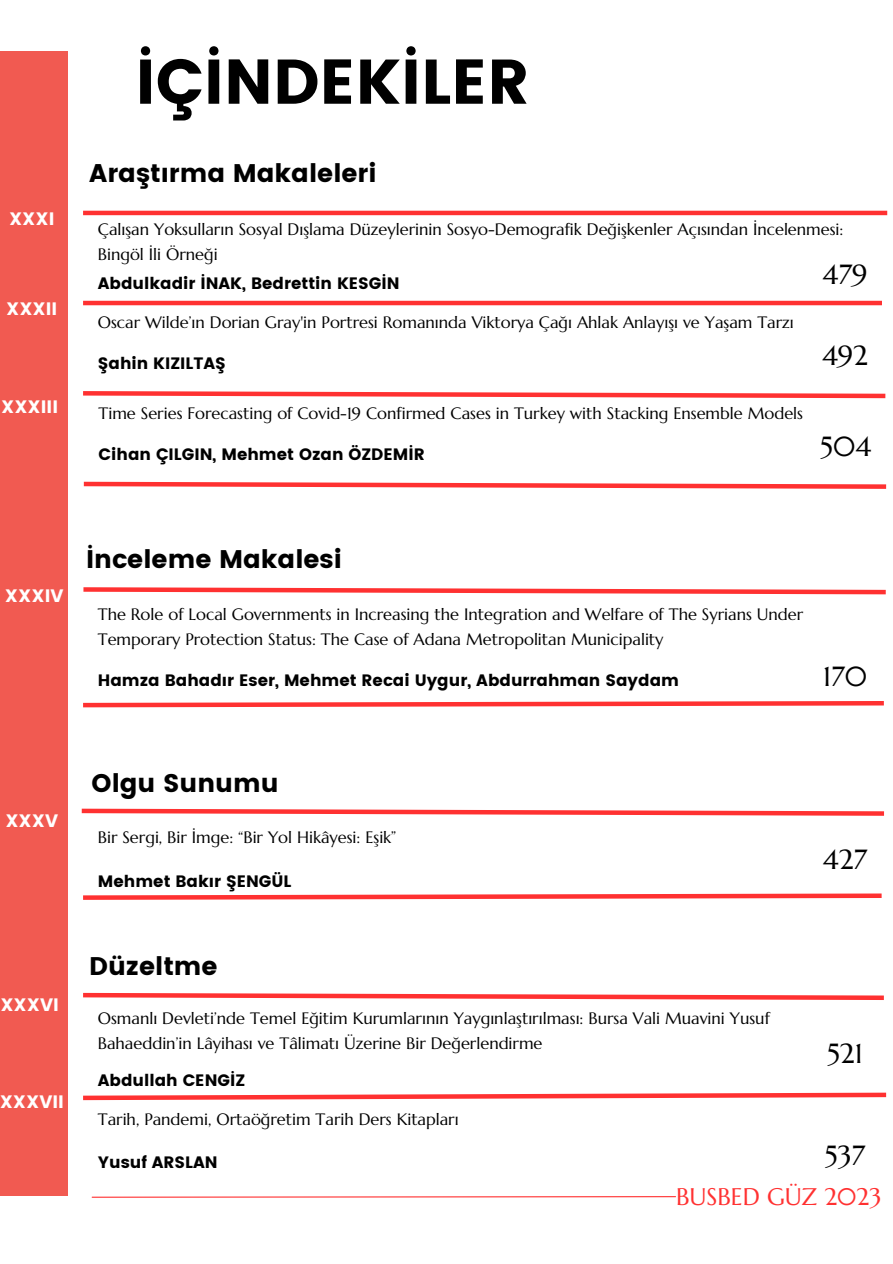
<style>
.page{position:relative;width:893px;height:1264px;background:#fff}
.page>*{position:absolute;margin:0;border:0;box-sizing:border-box;transform-origin:0 0}
.t1{font:63px "Poppins";color:#000}
.t2{font:27.6px "Marcellus";color:#000}
.t3{font:25.5px "Poppins";color:#000}
.t4{font:24px "Marcellus";color:#ff3131}
.t5{font:18px "Poppins";color:#fff}
.t6{font:16.5px/24.8px "Marcellus";color:#000}
.t7{font:16.5px "Poppins";color:#000}
</style>
<div class="page">
<div style="left:0;top:51px;width:68px;height:1145px;background:#f15a51"></div>
<svg style="left:91px;top:1196px;width:585px;height:2px"></svg>
<hr style="left:83px;top:301px;width:798px;height:4px;background:#ff3131">
<hr style="left:83px;top:211px;width:804px;height:4px;background:#ff3131">
<svg style="left:83px;top:391px;width:803px;height:8px"></svg>
<svg style="left:83px;top:701px;width:801px;height:7px"></svg>
<svg style="left:83px;top:893px;width:799px;height:7px"></svg>
<svg style="left:83px;top:992px;width:801px;height:8px"></svg>
<svg style="left:83px;top:1092px;width:804px;height:9px"></svg>
<svg style="left:83px;top:587px;width:803px;height:8px"></svg>
<svg style="left:81px;top:808px;width:804px;height:8px"></svg>
<svg style="left:83px;top:481px;width:804px;height:8px"></svg>
<p class="t5" style="left:9px;top:208px;width:47px">XXXI</p>
<p class="t5" style="left:6px;top:298px;width:53px">XXXII</p>
<p class="t5" style="left:1px;top:396px;width:59px">XXXIII</p>
<p class="t1" style="left:135px;top:45px;width:395px">İÇİNDEKİLER</p>
<p class="t3" style="left:89px;top:158px;width:289px">Araştırma Makaleleri</p>
<p class="t6" style="left:98px;top:217px;width:747px">Çalışan Yoksulların Sosyal Dışlama Düzeylerinin Sosyo-Demografik Değişkenler Açısından İncelenmesi:<br>Bingöl İli Örneği</p>
<p class="t2" style="left:822px;top:257px;width:46px">479</p>
<p class="t7" style="left:98px;top:274px;width:303px">Abdulkadir İNAK, Bedrettin KESGİN</p>
<p class="t6" style="left:98px;top:310px;width:697px">Oscar Wilde’ın Dorian Gray'in Portresi Romanında Viktorya Çağı Ahlak Anlayışı ve Yaşam Tarzı</p>
<p class="t7" style="left:98px;top:354px;width:130px">Şahin KIZILTAŞ</p>
<p class="t2" style="left:822px;top:338px;width:47px">492</p>
<p class="t6" style="left:99px;top:400px;width:706px">Time Series Forecasting of Covid-19 Confirmed Cases in Turkey with Stacking Ensemble Models</p>
<p class="t7" style="left:99px;top:444px;width:328px">Cihan ÇILGIN, Mehmet Ozan ÖZDEMİR</p>
<p class="t2" style="left:820px;top:429px;width:53px">504</p>
<p class="t5" style="left:5px;top:585px;width:60px">XXXIV</p>
<p class="t3" style="left:86px;top:544px;width:257px">İnceleme Makalesi</p>
<p class="t6" style="left:98px;top:602px;width:706px">The Role of Local Governments in Increasing the Integration and Welfare of The Syrians Under<br>Temporary Protection Status: The Case of Adana Metropolitan Municipality</p>
<p class="t7" style="left:98px;top:671px;width:582px">Hamza Bahadır Eser, Mehmet Recai Uygur, Abdurrahman Saydam</p>
<p class="t2" style="left:822px;top:659px;width:45px">170</p>
<p class="t5" style="left:5px;top:809px;width:54px">XXXV</p>
<p class="t5" style="left:0;top:994px;width:60px">XXXVI</p>
<p class="t5" style="left:0;top:1091px;width:66px">XXXVII</p>
<p class="t3" style="left:92px;top:768px;width:188px">Olgu Sunumu</p>
<p class="t6" style="left:98px;top:825px;width:300px">Bir Sergi, Bir İmge: “Bir Yol Hikâyesi: Eşik”</p>
<p class="t7" style="left:98px;top:871px;width:195px">Mehmet Bakır ŞENGÜL</p>
<p class="t3" style="left:89px;top:951px;width:130px">Düzeltme</p>
<p class="t6" style="left:98px;top:1006px;width:673px">Osmanlı Devleti’nde Temel Eğitim Kurumlarının Yaygınlaştırılması: Bursa Vali Muavini Yusuf</p>
<p class="t6" style="left:98px;top:1030px;width:446px">Bahaeddin’in Lâyihası ve Tâlimatı Üzerine Bir Değerlendirme</p>
<p class="t7" style="left:98px;top:1070px;width:149px">Abdullah CENGİZ</p>
<p class="t6" style="left:98px;top:1106px;width:362px">Tarih, Pandemi, Ortaöğretim Tarih Ders Kitapları</p>
<p class="t7" style="left:98px;top:1152px;width:121px">Yusuf ARSLAN</p>
<p class="t2" style="left:822px;top:842px;width:46px">427</p>
<p class="t2" style="left:827px;top:1036px;width:37px">521</p>
<p class="t2" style="left:824px;top:1137px;width:42px">537</p>
<p class="t4" style="left:676px;top:1181px;width:207px">BUSBED GÜZ 2023</p>
</div>
